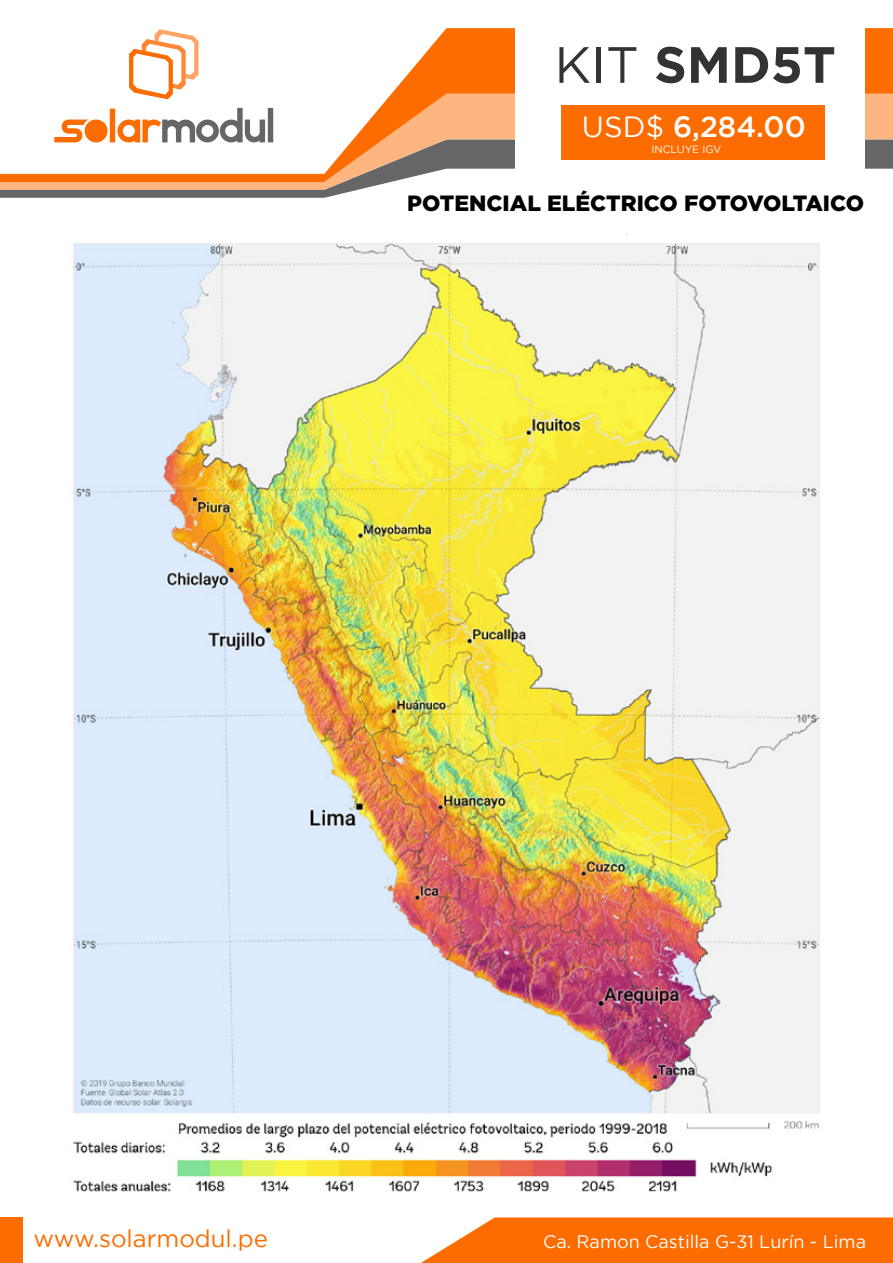
<style>
.page{position:relative;width:893px;height:1263px;background:#fff}
.page>*{position:absolute;margin:0;border:0;box-sizing:border-box;transform-origin:0 0}
.t1{font:700 51px "Gotham";color:#333}
.t2{font:500 29.25px "Gotham";color:#fff}
.t3{font:24px "Gotham";color:#fd6c00}
.t4{font:900 22.05px "Gotham";color:#000}
.t5{font:18px "Gotham";color:#fff}
.t6{font:10.5px "Gotham";color:#fff}
.s1{font-weight:400}
</style>
<div class="page">
<svg style="left:129px;top:28px;width:764px;height:65px"></svg>
<svg style="left:54px;top:93px;width:839px;height:47px"></svg>
<svg style="left:0;top:140px;width:893px;height:58px"></svg>
<div style="left:516px;top:0;width:349px;height:169px;background:#fff"></div>
<svg style="left:421px;top:1217px;width:472px;height:46px;background:#fd7816"></svg>
<div style="left:0;top:1217px;width:23px;height:46px;background:#fd6c00"></div>
<img style="left:73px;top:234px;width:747px;height:958px">
<div style="left:561px;top:105px;width:264px;height:54px;background:#fd6c00"></div>
<h1 class="t1" style="left:554px;top:35px;width:283px"><span class="s1">KIT</span> SMD5T</h1>
<h2 class="t2" style="left:582px;top:110px;width:225px"><span class="s1">USD$</span> 6,284.00</h2>
<p class="t6" style="left:651px;top:143px;width:71px">INCLUYE IGV</p>
<p class="t4" style="left:407px;top:191px;width:458px">POTENCIAL ELÉCTRICO FOTOVOLTAICO</p>
<p class="t3" style="left:33px;top:1225px;width:236px">www.solarmodul.pe</p>
<p class="t5" style="left:543px;top:1232px;width:325px">Ca. Ramon Castilla G-31 Lurín - Lima</p>
</div>
